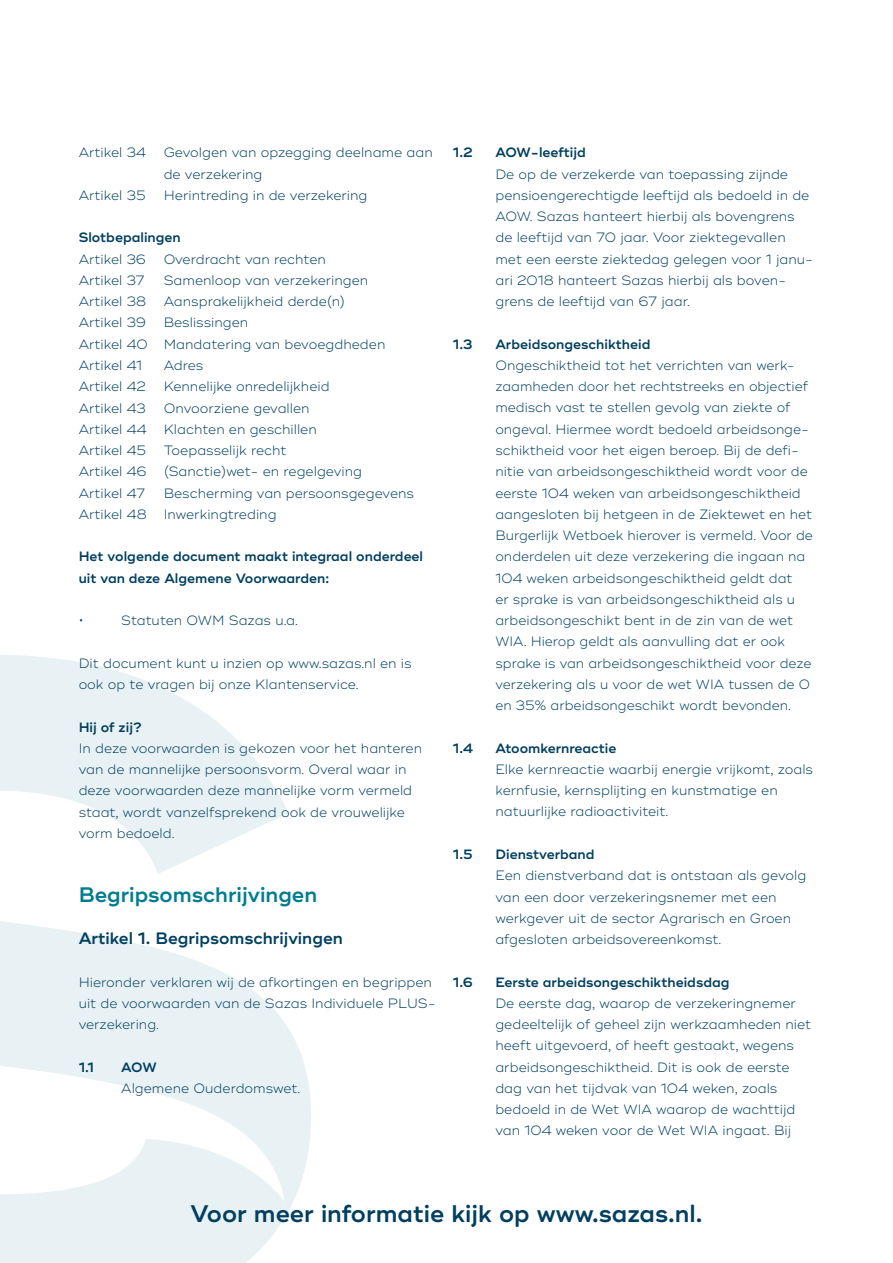
<style>
.page{position:relative;width:893px;height:1263px;background:#fff}
.page>*{position:absolute;margin:0;border:0;box-sizing:border-box;transform-origin:0 0}
.t1{font:600 24px "Ridley Grotesk";color:#003f5f}
.t2{font:600 21px "Ridley Grotesk";color:#007d90}
.t3{font:600 16.5px "Ridley Grotesk";color:#003f5f}
.t4{font:300 13.5px/21.3px "Ridley Grotesk";color:#003f5f}
.t5{font:600 13.5px/21.3px "Ridley Grotesk";color:#003f5f}
</style>
<div class="page">
<svg style="left:0;top:655px;width:311px;height:608px;fill:#e8f1f4"></svg>
<p class="t4" style="left:79px;top:142px;width:69px">Artikel 34</p>
<p class="t4" style="left:164px;top:142px;width:271px">Gevolgen van opzegging deelname aan de verzekering</p>
<p class="t4" style="left:79px;top:185px;width:69px">Artikel 35</p>
<p class="t4" style="left:164px;top:185px;width:205px">Herintreding in de verzekering</p>
<p class="t5" style="left:79px;top:227px;width:104px">Slotbepalingen</p>
<p class="t4" style="left:79px;top:249px;width:69px">Artikel 36</p>
<p class="t4" style="left:164px;top:249px;width:164px">Overdracht van rechten</p>
<p class="t4" style="left:79px;top:270px;width:67px">Artikel 37</p>
<p class="t4" style="left:164px;top:270px;width:206px">Samenloop van verzekeringen</p>
<p class="t4" style="left:79px;top:291px;width:69px">Artikel 38</p>
<p class="t4" style="left:164px;top:291px;width:183px">Aansprakelijkheid derde(n)</p>
<p class="t4" style="left:79px;top:312px;width:69px">Artikel 39</p>
<p class="t4" style="left:79px;top:312px;width:308px;text-indent:85px">Beslissingen<br>Artikel 40 Mandatering van bevoegdheden<br>Artikel 41</p>
<p class="t4" style="left:164px;top:355px;width:41px">Adres</p>
<p class="t4" style="left:79px;top:376px;width:69px">Artikel 42</p>
<p class="t4" style="left:164px;top:376px;width:168px">Kennelijke onredelijkheid</p>
<p class="t4" style="left:79px;top:397px;width:69px">Artikel 43</p>
<p class="t4" style="left:164px;top:397px;width:147px">Onvoorziene gevallen</p>
<p class="t4" style="left:79px;top:419px;width:69px">Artikel 44</p>
<p class="t4" style="left:164px;top:419px;width:155px">Klachten en geschillen</p>
<p class="t4" style="left:79px;top:440px;width:69px">Artikel 45</p>
<p class="t4" style="left:164px;top:440px;width:124px">Toepasselijk recht</p>
<p class="t4" style="left:79px;top:461px;width:69px">Artikel 46</p>
<p class="t4" style="left:164px;top:461px;width:200px">(Sanctie)wet- en regelgeving</p>
<p class="t4" style="left:79px;top:482px;width:68px">Artikel 47</p>
<p class="t4" style="left:164px;top:482px;width:252px">Bescherming van persoonsgegevens</p>
<p class="t4" style="left:79px;top:504px;width:70px">Artikel 48</p>
<p class="t4" style="left:164px;top:504px;width:114px">Inwerkingtreding</p>
<p class="t5" style="left:79px;top:546px;width:346px">Het volgende document maakt integraal onderdeel uit van deze Algemene Voorwaarden:</p>
<p class="t4" style="left:79px;top:610px;width:6px">•</p>
<p class="t4" style="left:121px;top:610px;width:178px">Statuten OWM Sazas u.a.</p>
<p class="t4" style="left:79px;top:653px;width:334px">Dit document kunt u inzien op www.sazas.nl en is ook op te vragen bij onze Klantenservice.</p>
<p class="t5" style="left:79px;top:716px;width:65px">Hij of zij?</p>
<p class="t4" style="left:79px;top:738px;width:345px">In deze voorwaarden is gekozen voor het hanteren van de mannelijke persoonsvorm. Overal waar in deze voorwaarden deze mannelijke vorm vermeld staat, wordt vanzelfsprekend ook de vrouwelijke vorm bedoeld.</p>
<h2 class="t2" style="left:79px;top:882px;width:240px">Begripsomschrijvingen</h2>
<p class="t3" style="left:79px;top:928px;width:266px">Artikel 1. Begripsomschrijvingen</p>
<p class="t4" style="left:79px;top:971px;width:359px">Hieronder verklaren wij de afkortingen en begrippen uit de voorwaarden van de Sazas Individuele PLUS&shy;verzekering.</p>
<p class="t5" style="left:79px;top:1057px;width:17px">1.1</p>
<p class="t5" style="left:121px;top:1057px;width:37px">AOW</p>
<p class="t4" style="left:121px;top:1078px;width:181px">Algemene Ouderdomswet.</p>
<p class="t5" style="left:453px;top:142px;width:21px">1.2</p>
<p class="t5" style="left:495px;top:142px;width:92px">AOW- leeftijd</p>
<p class="t4" style="left:495px;top:164px;width:319px">De op de verzekerde van toepassing zijnde pensioengerechtigde leeftijd als bedoeld in de AOW. Sazas hanteert hierbij als bovengrens de leeftijd van 70 jaar. Voor ziektegevallen met een eerste ziektedag gelegen voor 1 janu&shy;ari 2018 hanteert Sazas hierbij als boven&shy;grens de leeftijd van 67 jaar.</p>
<p class="t5" style="left:453px;top:334px;width:21px">1.3</p>
<p class="t5" style="left:495px;top:334px;width:156px">Arbeidsongeschiktheid</p>
<p class="t4" style="left:495px;top:355px;width:319px">Ongeschiktheid tot het verrichten van werk&shy;zaamheden door het rechtstreeks en objectief medisch vast te stellen gevolg van ziekte of ongeval. Hiermee wordt bedoeld arbeidsonge&shy;schiktheid voor het eigen beroep. Bij de defi&shy;nitie van arbeidsongeschiktheid wordt voor de eerste 104 weken van arbeidsongeschiktheid aangesloten bij hetgeen in de Ziektewet en het Burgerlijk Wetboek hierover is vermeld. Voor de onderdelen uit deze verzekering die ingaan na 104 weken arbeidsongeschiktheid geldt dat<br>er sprake is van arbeidsongeschiktheid als u arbeidsongeschikt bent in de zin van de wet WIA. Hierop geldt als aanvulling dat er ook sprake is van arbeidsongeschiktheid voor deze verzekering als u voor de wet WIA tussen de 0 en 35% arbeidsongeschikt wordt bevonden.</p>
<p class="t5" style="left:453px;top:738px;width:22px">1.4</p>
<p class="t5" style="left:495px;top:738px;width:123px">Atoomkernreactie</p>
<p class="t4" style="left:495px;top:759px;width:319px">Elke kernreactie waarbij energie vrijkomt, zoals kernfusie, kernsplijting en kunstmatige en natuurlijke radioactiviteit.</p>
<p class="t5" style="left:453px;top:844px;width:21px">1.5</p>
<p class="t5" style="left:495px;top:844px;width:101px">Dienstverband</p>
<p class="t4" style="left:495px;top:865px;width:312px">Een dienstverband dat is ontstaan als gevolg van een door verzekeringsnemer met een werkgever uit de sector Agrarisch en Groen afgesloten arbeidsovereenkomst.</p>
<p class="t5" style="left:453px;top:971px;width:21px">1.6</p>
<p class="t5" style="left:495px;top:971px;width:236px">Eerste arbeidsongeschiktheidsdag</p>
<p class="t4" style="left:495px;top:993px;width:317px">De eerste dag, waarop de verzekeringnemer gedeeltelijk of geheel zijn werkzaamheden niet heeft uitgevoerd, of heeft gestaakt, wegens arbeidsongeschiktheid. Dit is ook de eerste dag van het tijdvak van 104 weken, zoals bedoeld in de Wet WIA waarop de wachttijd van 104 weken voor de Wet WIA ingaat. Bij</p>
<h1 class="t1" style="left:191px;top:1199px;width:513px">Voor meer informatie kijk op www.sazas.nl.</h1>
</div>
